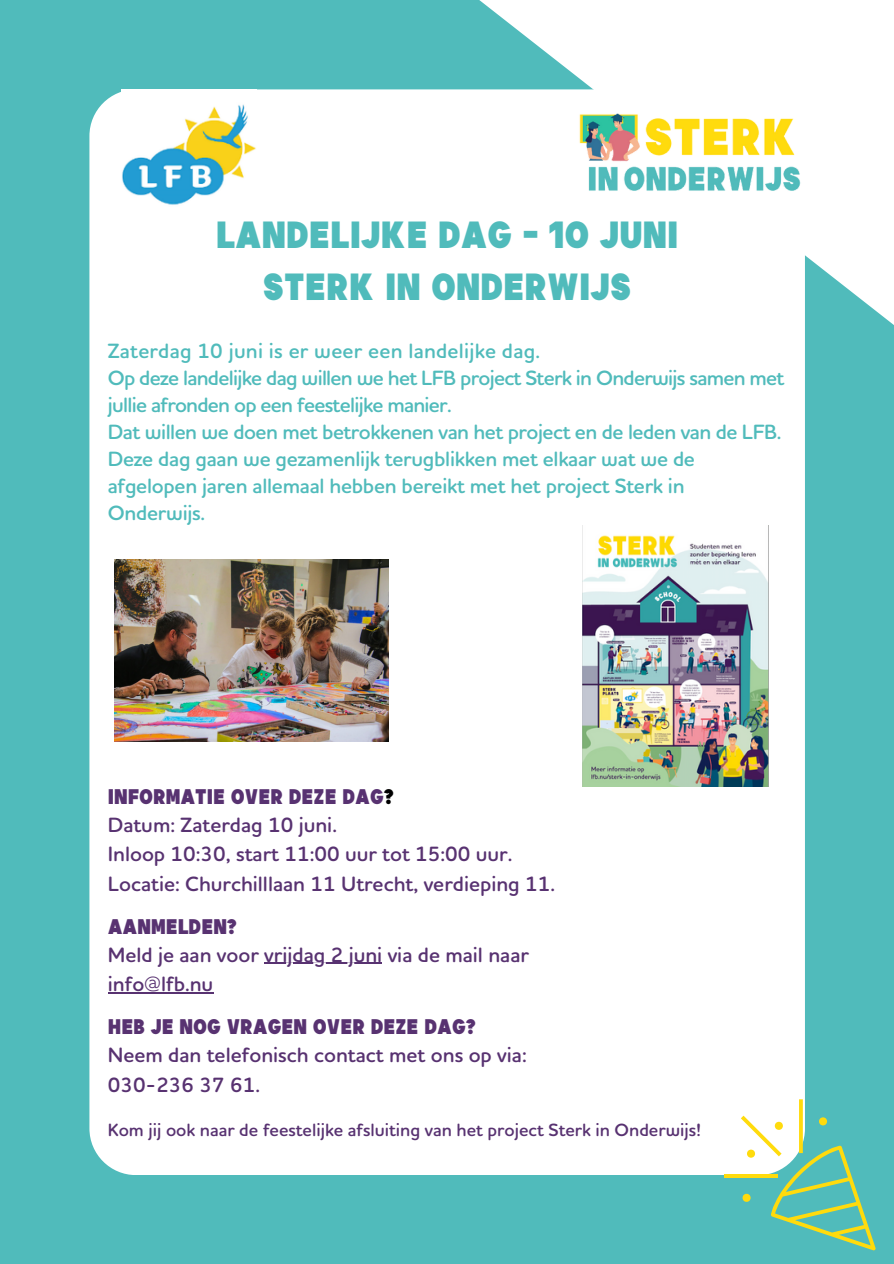
<style>
.page{position:relative;width:894px;height:1264px;background:#fff}
.page>*{position:absolute;margin:0;border:0;box-sizing:border-box;transform-origin:0 0}
.t1{font:37.5px "Funkturm";color:#50bbbb}
.t2{font:600 21px/27px "Houschka Rounded";letter-spacing:-.025em;color:#50bbbb}
.t3{font:600 21px/29.2px "Houschka Rounded";color:#583271}
.t4{font:21px "Funkturm";color:#583271}
.t5{font:600 21px "Houschka Rounded";letter-spacing:.01em;color:#50bbbb}
.t6{font:600 18px "Houschka Rounded";color:#583271}
.s1{color:#000}
</style>
<div class="page">
<div style="left:0;top:0;width:893px;height:1263px;background:#50bbbb"></div>
<div style="left:89px;top:89px;width:715px;height:1085px;background:#fff;border-radius:46px"></div>
<svg style="left:799px;top:1099px;width:3px;height:16px"></svg>
<svg style="left:724px;top:1174px;width:16px;height:3px"></svg>
<svg style="left:740px;top:1115px;width:135px;height:135px"></svg>
<svg style="left:461px;top:0;width:432px;height:435px"></svg>
<img style="left:561px;top:100px;width:256px;height:106px">
<img style="left:122px;top:89px;width:134px;height:116px">
<img style="left:582px;top:526px;width:186px;height:260px">
<img style="left:114px;top:559px;width:274px;height:182px">
<hr style="left:264px;top:962px;width:118px;height:2px;background:#583271">
<hr style="left:108px;top:992px;width:105px;height:1px;background:#583271">
<p class="t1" style="left:216px;top:213px;width:464px">LANDELIJKE DAG - 10 JUNI</p>
<p class="t1" style="left:263px;top:265px;width:370px">STERK IN ONDERWIJS</p>
<p class="t5" style="left:108px;top:342px;width:433px">Zaterdag 10 juni is er weer een landelijke dag.</p>
<p class="t2" style="left:108px;top:366px;width:678px">Op deze landelijke dag willen we het LFB project Sterk in Onderwijs samen met jullie afronden op een feestelijke manier.</p>
<p class="t2" style="left:108px;top:420px;width:675px">Dat willen we doen met betrokkenen van het project en de leden van de LFB.</p>
<p class="t2" style="left:108px;top:447px;width:588px">Deze dag gaan we gezamenlijk terugblikken met elkaar wat we de afgelopen jaren allemaal hebben bereikt met het project Sterk in<br>Onderwijs.</p>
<p class="t4" style="left:108px;top:784px;width:287px">INFORMATIE OVER DEZE DAG<span class="s1">?</span></p>
<p class="t3" style="left:108px;top:812px;width:230px">Datum: Zaterdag 10 juni.</p>
<p class="t3" style="left:108px;top:841px;width:406px">Inloop 10:30, start 11:00 uur tot 15:00 uur.</p>
<p class="t3" style="left:108px;top:870px;width:448px">Locatie: Churchilllaan 11 Utrecht, verdieping 11.</p>
<p class="t4" style="left:108px;top:914px;width:131px">AANMELDEN?</p>
<p class="t3" style="left:108px;top:941px;width:422px">Meld je aan voor vrijdag 2 juni via de mail naar info@lfb.nu</p>
<p class="t4" style="left:108px;top:1014px;width:369px">HEB JE NOG VRAGEN OVER DEZE DAG?</p>
<p class="t3" style="left:108px;top:1042px;width:420px">Neem dan telefonisch contact met ons op via:</p>
<p class="t3" style="left:108px;top:1071px;width:154px">030-236 37 61.</p>
<p class="t6" style="left:108px;top:1122px;width:595px">Kom jij ook naar de feestelijke afsluiting van het project Sterk in Onderwijs!</p>
</div>
